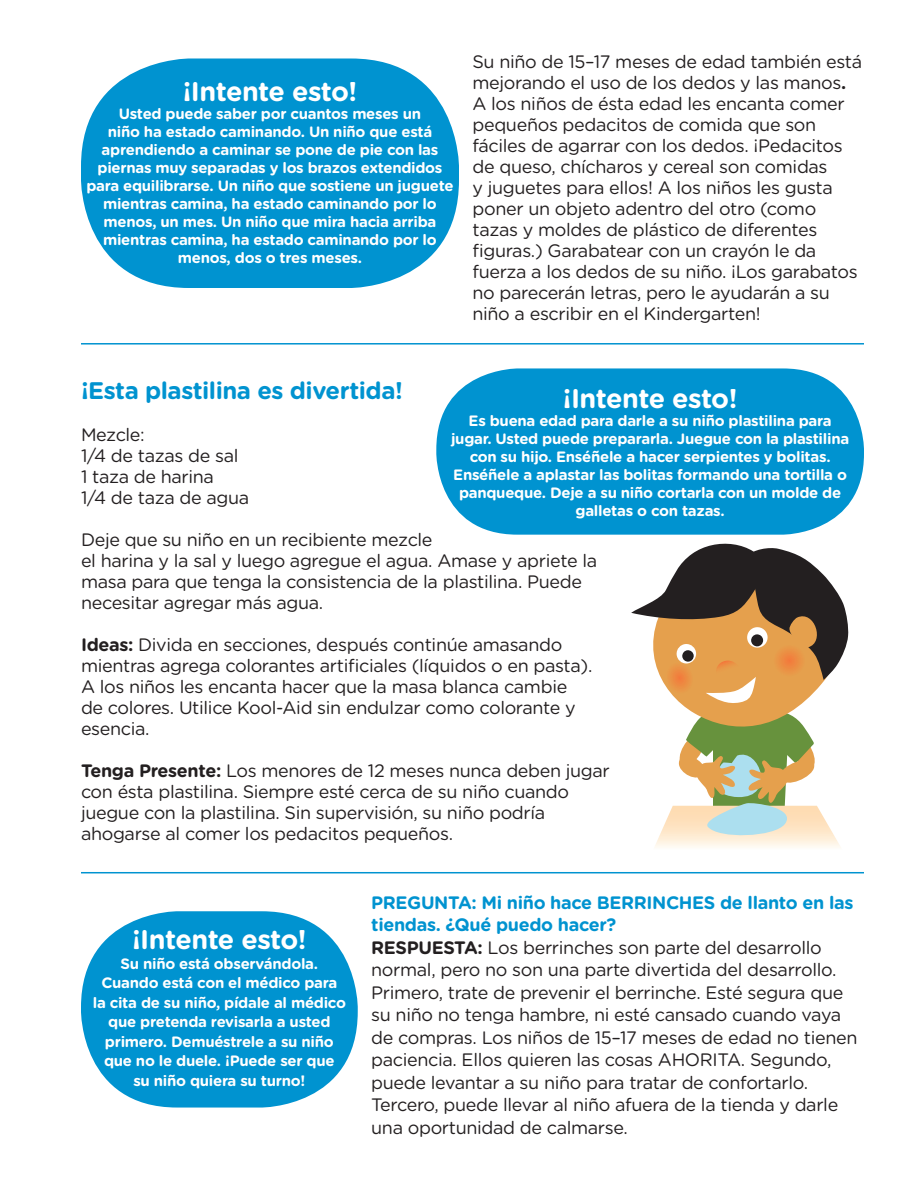
<style>
.page{position:relative;width:918px;height:1188px;background:#fff}
.page>*{position:absolute;margin:0;border:0;box-sizing:border-box;transform-origin:0 0}
.t1{font:700 27px "Gotham Rounded";letter-spacing:-.02em;color:#fff}
.t2{font:700 24px "Gotham Rounded";letter-spacing:-.02em;color:#0093d0}
.t3{font:18px/21px "Gotham Rounded";letter-spacing:-.02em;color:#231f20}
.t4{font:700 18px/22.5px "Gotham Rounded";letter-spacing:-.02em;color:#0093d0}
.t5{font:700 15px/18px "Gotham Rounded";letter-spacing:-.02em;color:#fff;text-align:center}
.s1{font-weight:700}
</style>
<div class="page">
<div style="left:81px;top:58px;width:378px;height:230px;background:#0093d0;border-radius:108px"></div>
<div style="left:81px;top:911px;width:277px;height:197px;background:#0093d0;border-radius:96px"></div>
<hr style="left:81px;top:872px;width:783px;height:1px;background:#0093d0">
<hr style="left:81px;top:343px;width:783px;height:2px;background:#0093d0">
<svg style="left:631px;top:544px;width:217px;height:304px"></svg>
<div style="left:436px;top:368px;width:428px;height:167px;background:#0093d0;border-radius:81px"></div>
<p class="t1" style="left:183px;top:72px;width:176px">¡Intente esto!</p>
<p class="t5" style="left:86px;top:104px;width:369px">Usted puede saber por cuantos meses un<br>niño ha estado caminando. Un niño que está aprendiendo a caminar se pone de pie con las piernas muy separadas y los brazos extendidos para equilibrarse. Un niño que sostiene un juguete mientras camina, ha estado caminando por lo menos, un mes. Un niño que mira hacia arriba mientras camina, ha estado caminando por lo menos, dos o tres meses.</p>
<p class="t3" style="left:472px;top:51px;width:391px">Su niño de 15–17 meses de edad también está mejorando el uso de los dedos y las manos<span class="s1">.<br></span>A los niños de ésta edad les encanta comer pequeños pedacitos de comida que son fáciles de agarrar con los dedos. ¡Pedacitos de queso, chícharos y cereal son comidas<br>y juguetes para ellos! A los niños les gusta poner un objeto adentro del otro (como tazas y moldes de plástico de diferentes figuras.) Garabatear con un crayón le da fuerza a los dedos de su niño. ¡Los garabatos no parecerán letras, pero le ayudarán a su niño a escribir en el Kindergarten!</p>
<p class="t2" style="left:81px;top:373px;width:323px">¡Esta plastilina es divertida!</p>
<p class="t3" style="left:81px;top:424px;width:65px">Mezcle:</p>
<p class="t3" style="left:81px;top:445px;width:159px">1/4 de tazas de sal</p>
<p class="t3" style="left:81px;top:466px;width:135px">1 taza de harina</p>
<p class="t3" style="left:81px;top:487px;width:170px">1/4 de taza de agua</p>
<p class="t3" style="left:81px;top:529px;width:353px">Deje que su niño en un recibiente mezcle</p>
<p class="t3" style="left:81px;top:550px;width:518px">el harina y la sal y luego agregue el agua. Amase y apriete la masa para que tenga la consistencia de la plastilina. Puede necesitar agregar más agua.</p>
<p class="t3" style="left:81px;top:634px;width:513px"><span class="s1">Ideas:</span> Divida en secciones, después continúe amasando mientras agrega colorantes artificiales (líquidos o en pasta).<br>A los niños les encanta hacer que la masa blanca cambie de colores. Utilice Kool-Aid sin endulzar como colorante y esencia.</p>
<p class="t3" style="left:81px;top:760px;width:530px"><span class="s1">Tenga Presente:</span> Los menores de 12 meses nunca deben jugar con ésta plastilina. Siempre esté cerca de su niño cuando juegue con la plastilina. Sin supervisión, su niño podría ahogarse al comer los pedacitos pequeños.</p>
<p class="t1" style="left:563px;top:379px;width:176px">¡Intente esto!</p>
<p class="t5" style="left:469px;top:411px;width:365px">Es buena edad para darle a su niño plastilina para</p>
<p class="t5" style="left:451px;top:429px;width:400px">jugar. Usted puede prepararla. Juegue con la plastilina con su hijo. Enséñele a hacer serpientes y bolitas.<br>Enséñele a aplastar las bolitas formando una tortilla o panqueque. Deje a su niño cortarla con un molde de</p>
<p class="t5" style="left:576px;top:501px;width:151px">galletas o con tazas.</p>
<p class="t1" style="left:132px;top:920px;width:176px">¡Intente esto!</p>
<p class="t5" style="left:121px;top:954px;width:199px">Su niño está observándola.</p>
<p class="t5" style="left:101px;top:973px;width:237px">Cuando está con el médico para</p>
<p class="t5" style="left:93px;top:992px;width:255px;line-height:19.5px">la cita de su niño, pídale al médico que pretenda revisarla a usted primero. Demuéstrele a su niño</p>
<p class="t5" style="left:104px;top:1051px;width:232px">que no le duele. ¡Puede ser que</p>
<p class="t5" style="left:133px;top:1071px;width:174px">su niño quiera su turno!</p>
<p class="t4" style="left:371px;top:891px;width:484px">PREGUNTA: Mi niño hace BERRINCHES de llanto en las tiendas. ¿Qué puedo hacer?</p>
<p class="t3" style="left:371px;top:935px;width:488px;line-height:22.5px"><span class="s1">RESPUESTA:</span> Los berrinches son parte del desarrollo normal, pero no son una parte divertida del desarrollo.<br>Primero, trate de prevenir el berrinche. Esté segura que su niño no tenga hambre, ni esté cansado cuando vaya de compras. Los niños de 15–17 meses de edad no tienen paciencia. Ellos quieren las cosas AHORITA. Segundo, puede levantar a su niño para tratar de confortarlo.<br>Tercero, puede llevar al niño afuera de la tienda y darle una oportunidad de calmarse.</p>
</div>
